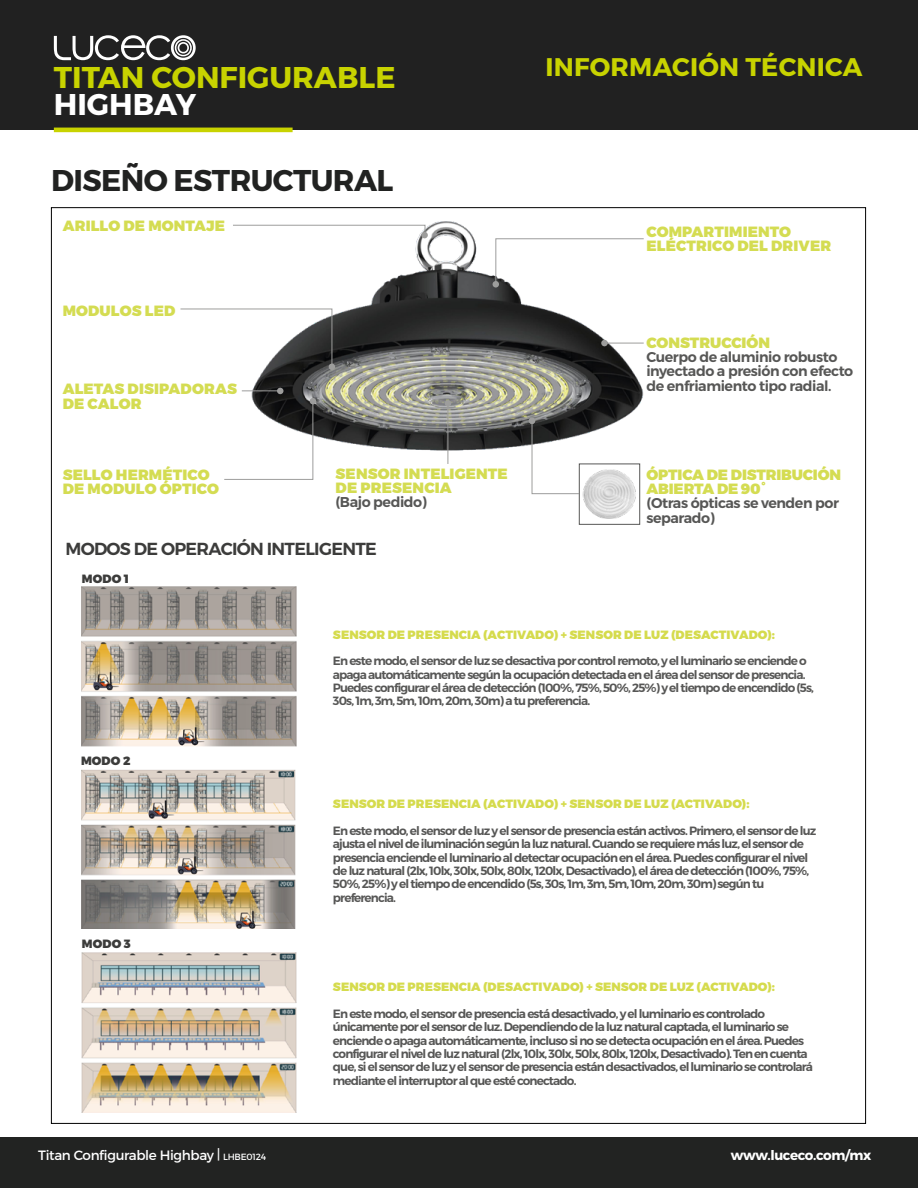
<style>
.page{position:relative;width:918px;height:1188px;background:#fff}
.page>*{position:absolute;margin:0;border:0;box-sizing:border-box;transform-origin:0 0}
.t1{font:700 30px "Montserrat";color:#c8d300}
.t2{font:700 30px "Montserrat";letter-spacing:-.02em;color:#212221}
.t3{font:700 30px "Montserrat";color:#fff}
.t4{font:700 25.5px "Montserrat";letter-spacing:.01em;color:#c8d300}
.t5{font:600 17.4px "Montserrat";letter-spacing:-.04em;color:#3c3c3b}
.t6{font:900 14.85px/14.2px "Montserrat";letter-spacing:.01em;color:#d4dc52}
.t7{font:900 14.85px/14.2px "Montserrat";letter-spacing:-.01em;color:#d4dc52}
.t8{font:600 14.25px/14.2px "Montserrat";letter-spacing:-.03em;color:#575756}
.t9{font:13.5px "Montserrat";letter-spacing:-.025em;color:#fff}
.t10{font:700 13.5px "Montserrat";letter-spacing:-.025em;color:#fff}
.t11{font:600 12px/13.4px "Montserrat";letter-spacing:-.07em;color:#575756}
.t12{font:900 12px "Montserrat";letter-spacing:.005em;color:#d5db4d}
.t13{font:900 12px "Montserrat";letter-spacing:.01em;color:#3c3c3b}
.s1{font-size:9px}
</style>
<div class="page">
<div style="left:0;top:0;width:918px;height:130px;background:#212121"></div>
<div style="left:0;top:1137px;width:918px;height:51px;background:#222322"></div>
<hr style="left:54px;top:128px;width:239px;height:4px;background:#c8d300">
<svg style="left:54px;top:35px;width:142px;height:25px"></svg>
<img style="left:245px;top:221px;width:399px;height:240px">
<div style="left:601px;top:340px;width:7px;height:6px;background:#9d9d9c;border-radius:50%"></div>
<div style="left:529px;top:417px;width:6px;height:7px;background:#9d9d9c;border-radius:50%"></div>
<svg style="left:495px;top:238px;width:149px;height:47px"></svg>
<svg style="left:233px;top:224px;width:193px;height:11px"></svg>
<hr style="left:604px;top:343px;width:40px;height:1px;background:#9d9d9c">
<svg style="left:180px;top:308px;width:155px;height:62px"></svg>
<div style="left:277px;top:388px;width:7px;height:6px;background:#9d9d9c;border-radius:50%"></div>
<div style="left:493px;top:281px;width:6px;height:7px;background:#9d9d9c;border-radius:50%"></div>
<div style="left:421px;top:232px;width:7px;height:6px;background:#9d9d9c;border-radius:50%"></div>
<svg style="left:224px;top:398px;width:92px;height:82px"></svg>
<hr style="left:242px;top:390px;width:38px;height:1px;background:#9d9d9c">
<svg style="left:531px;top:420px;width:110px;height:105px"></svg>
<div style="left:445px;top:400px;width:6px;height:7px;background:#9d9d9c;border-radius:50%"></div>
<hr style="left:448px;top:405px;width:1px;height:59px;background:#9d9d9c">
<img style="left:82px;top:586px;width:214px;height:160px">
<img style="left:81px;top:770px;width:214px;height:159px">
<img style="left:82px;top:952px;width:214px;height:160px">
<h1 class="t1" style="left:54px;top:59px;width:343px">TITAN CONFIGURABLE</h1>
<h1 class="t3" style="left:54px;top:86px;width:144px">HIGHBAY</h1>
<h2 class="t4" style="left:545px;top:51px;width:319px">INFORMACIÓN TÉCNICA</h2>
<h1 class="t2" style="left:51px;top:162px;width:344px">DISEÑO ESTRUCTURAL</h1>
<p class="t6" style="left:63px;top:219px;width:164px">ARILLO DE MONTAJE</p>
<p class="t6" style="left:646px;top:225px;width:186px">COMPARTIMIENTO<br>ELÉCTRICO DEL DRIVER</p>
<p class="t6" style="left:63px;top:304px;width:114px">MODULOS LED</p>
<p class="t6" style="left:646px;top:336px;width:125px">CONSTRUCCIÓN</p>
<p class="t8" style="left:646px;top:350px;width:208px">Cuerpo de aluminio robusto inyectado a presión con efecto</p>
<p class="t6" style="left:63px;top:382px;width:176px">ALETAS DISIPADORAS</p>
<p class="t8" style="left:646px;top:379px;width:187px">de enfriamiento tipo radial.</p>
<p class="t6" style="left:63px;top:397px;width:80px">DE CALOR</p>
<p class="t6" style="left:63px;top:468px;width:158px">SELLO HERMÉTICO<br>DE MODULO ÓPTICO</p>
<p class="t6" style="left:336px;top:467px;width:174px">SENSOR INTELIGENTE<br>DE PRESENCIA</p>
<p class="t8" style="left:336px;top:495px;width:93px">(Bajo pedido)</p>
<h3 class="t5" style="left:66px;top:538px;width:313px">MODOS DE OPERACIÓN INTELIGENTE</h3>
<p class="t13" style="left:82px;top:571px;width:49px">MODO 1</p>
<p class="t7" style="left:646px;top:468px;width:196px">ÓPTICA DE DISTRIBUCIÓN<br>ABIERTA DE 90°</p>
<p class="t8" style="left:646px;top:496px;width:194px">(Otras ópticas se venden por separado)</p>
<p class="t13" style="left:81px;top:754px;width:51px">MODO 2</p>
<p class="t13" style="left:82px;top:936px;width:50px">MODO 3</p>
<p class="t12" style="left:333px;top:627px;width:444px">SENSOR DE PRESENCIA (ACTIVADO) + SENSOR DE LUZ (DESACTIVADO):</p>
<p class="t11" style="left:333px;top:655px;width:483px">En este modo, el sensor de luz se desactiva por control remoto, y el luminario se enciende o apaga automáticamente según la ocupación detectada en el área del sensor de presencia.<br>Puedes configurar el área de detección (100%, 75%, 50%, 25%) y el tiempo de encendido (5s, 30s, 1m, 3m, 5m, 10m, 20m, 30m) a tu preferencia.</p>
<p class="t12" style="left:333px;top:797px;width:418px">SENSOR DE PRESENCIA (ACTIVADO) + SENSOR DE LUZ (ACTIVADO):</p>
<p class="t11" style="left:333px;top:824px;width:485px">En este modo, el sensor de luz y el sensor de presencia están activos. Primero, el sensor de luz ajusta el nivel de iluminación según la luz natural. Cuando se requiere más luz, el sensor de presencia enciende el luminario al detectar ocupación en el área. Puedes configurar el nivel de luz natural (2lx, 10lx, 30lx, 50lx, 80lx, 120lx, Desactivado), el área de detección (100%, 75%, 50%, 25%) y el tiempo de encendido (5s, 30s, 1m, 3m, 5m, 10m, 20m, 30m) según tu preferencia.</p>
<p class="t12" style="left:333px;top:980px;width:444px">SENSOR DE PRESENCIA (DESACTIVADO) + SENSOR DE LUZ (ACTIVADO):</p>
<p class="t11" style="left:333px;top:1007px;width:482px">En este modo, el sensor de presencia está desactivado, y el luminario es controlado únicamente por el sensor de luz. Dependiendo de la luz natural captada, el luminario se enciende o apaga automáticamente, incluso si no se detecta ocupación en el área. Puedes configurar el nivel de luz natural (2lx, 10lx, 30lx, 50lx, 80lx, 120lx, Desactivado). Ten en cuenta que, si el sensor de luz y el sensor de presencia están desactivados, el luminario se controlará mediante el interruptor al que esté conectado.</p>
<p class="t9" style="left:38px;top:1147px;width:229px">Titan Configurable Highbay | <span class="s1">LHBE0124</span></p>
<p class="t10" style="left:731px;top:1147px;width:142px">www.luceco.com/mx</p>
</div>
